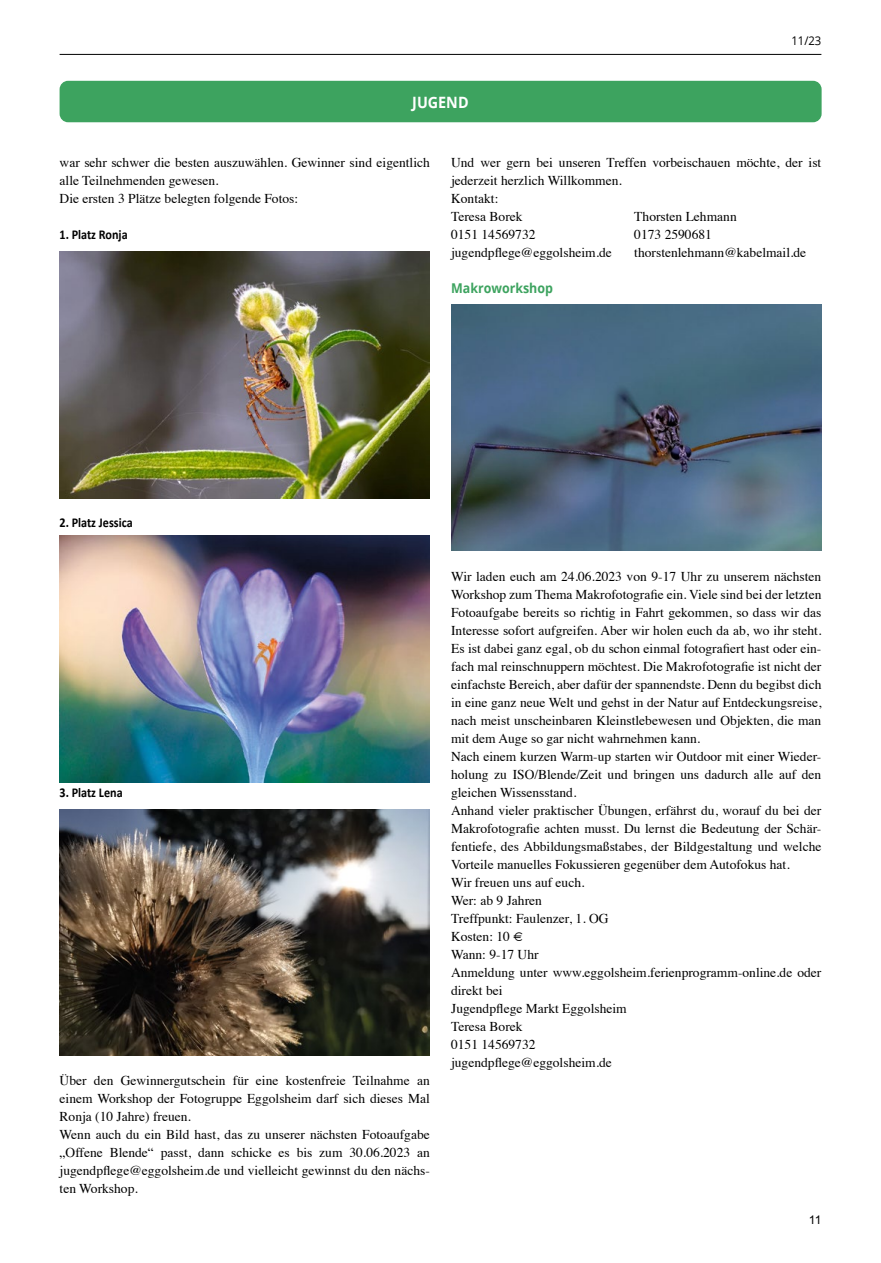
<style>
.page{position:relative;width:881px;height:1263px;background:#fff}
.page>*{position:absolute;margin:0;border:0;box-sizing:border-box;transform-origin:0 0}
.t1{font:700 15.6px "Open Sans";color:#fff;scale:.92 1}
.t2{font:13.5px/18px "Times";color:#000}
.t3{font:700 13.5px "Calibri";color:#000;scale:.9 1}
.t4{font:700 13.5px "Open Sans";color:#3da35f;scale:.92 1}
.t5{font:12px "Open Sans";color:#000;scale:.94 1}
.t6{font:12px "Arial";color:#000}
</style>
<div class="page">
<hr style="left:60px;top:54px;width:761px;height:1px;background:#000">
<img style="left:60px;top:252px;width:369px;height:247px">
<img style="left:60px;top:536px;width:369px;height:246px">
<img style="left:60px;top:809px;width:369px;height:247px">
<img style="left:451px;top:304px;width:370px;height:246px">
<div style="left:60px;top:81px;width:761px;height:41px;background:#3da35f;border-radius:9px"></div>
<p class="t1" style="left:412px;top:91px;width:63px">JUGEND</p>
<p class="t5" style="left:791px;top:32px;width:33px">11/23</p>
<p class="t2" style="left:60px;top:152px;width:371px">war sehr schwer die besten auszuwählen. Gewinner sind eigentlich alle Teilnehmenden gewesen.<br>Die ersten 3 Plätze belegten folgende Fotos:</p>
<p class="t3" style="left:60px;top:225px;width:77px">1. Platz Ronja</p>
<p class="t2" style="left:451px;top:152px;width:371px">Und wer gern bei unseren Treffen vorbeischauen möchte, der ist jederzeit herzlich Willkommen.<br>Kontakt:<br>Teresa Borek</p>
<p class="t2" style="left:634px;top:206px;width:104px">Thorsten Lehmann</p>
<p class="t2" style="left:451px;top:224px;width:86px">0151 14569732</p>
<p class="t2" style="left:634px;top:224px;width:79px">0173 2590681</p>
<p class="t2" style="left:451px;top:242px;width:162px">jugendpflege@eggolsheim.de</p>
<p class="t2" style="left:634px;top:242px;width:173px">thorstenlehmann@kabelmail.de</p>
<p class="t4" style="left:451px;top:278px;width:112px">Makroworkshop</p>
<p class="t3" style="left:60px;top:513px;width:83px">2. Platz Jessica</p>
<p class="t3" style="left:60px;top:783px;width:72px">3. Platz Lena</p>
<p class="t2" style="left:60px;top:1070px;width:371px">Über den Gewinnergutschein für eine kostenfreie Teilnahme an einem Workshop der Fotogruppe Eggolsheim darf sich dieses Mal Ronja (10 Jahre) freuen.<br>Wenn auch du ein Bild hast, das zu unserer nächsten Fotoaufgabe „Offene Blende“ passt, dann schicke es bis zum 30.06.2023 an jugendpflege@eggolsheim.de und vielleicht gewinnst du den nächs&shy;ten Workshop.</p>
<p class="t2" style="left:451px;top:566px;width:371px">Wir laden euch am 24.06.2023 von 9-17 Uhr zu unserem nächsten Workshop zum Thema Makrofotografie ein. Viele sind bei der letzten Fotoaufgabe bereits so richtig in Fahrt gekommen, so dass wir das Interesse sofort aufgreifen. Aber wir holen euch da ab, wo ihr steht.<br>Es ist dabei ganz egal, ob du schon einmal fotografiert hast oder ein&shy;fach mal reinschnuppern möchtest. Die Makrofotografie ist nicht der einfachste Bereich, aber dafür der spannendste. Denn du begibst dich in eine ganz neue Welt und gehst in der Natur auf Entdeckungsreise, nach meist unscheinbaren Kleinstlebewesen und Objekten, die man mit dem Auge so gar nicht wahrnehmen kann.<br>Nach einem kurzen Warm-up starten wir Outdoor mit einer Wieder&shy;holung zu ISO/Blende/Zeit und bringen uns dadurch alle auf den gleichen Wissensstand.<br>Anhand vieler praktischer Übungen, erfährst du, worauf du bei der Makrofotografie achten musst. Du lernst die Bedeutung der Schär&shy;fentiefe, des Abbildungsmaßstabes, der Bildgestaltung und welche Vorteile manuelles Fokussieren gegenüber dem Autofokus hat.<br>Wir freuen uns auf euch.<br>Wer: ab 9 Jahren<br>Treffpunkt: Faulenzer, 1. OG<br>Kosten: 10 €<br>Wann: 9-17 Uhr<br>Anmeldung unter www.eggolsheim.ferienprogramm-online.de oder direkt bei<br>Jugendpflege Markt Eggolsheim<br>Teresa Borek<br>0151 14569732<br>jugendpflege@eggolsheim.de</p>
<p class="t6" style="left:808px;top:1211px;width:14px">11</p>
</div>
